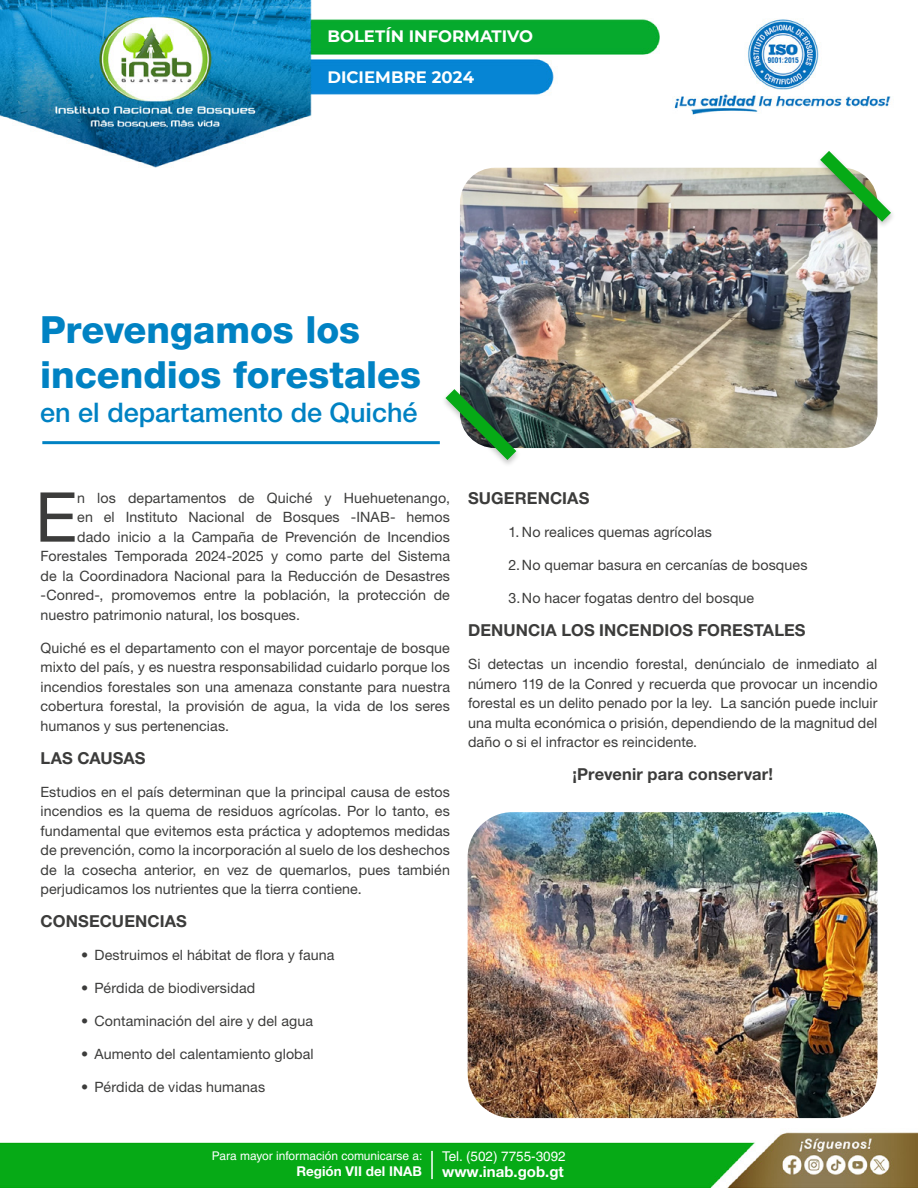
<style>
.page{position:relative;width:918px;height:1188px;background:#fff}
.page>*{position:absolute;margin:0;border:0;box-sizing:border-box;transform-origin:0 0}
.t1{font:68.85px "Helvetica Neue LT Pro";color:#3c3c3b}
.t2{font:800 37.5px/45px "Helvetica Neue LT Pro";letter-spacing:-.005em;color:#0082c3}
.t3{font:500 27px "Helvetica Neue LT Pro";color:#0082c3}
.t4{font:700 16.5px "Helvetica Neue LT Pro";letter-spacing:.005em;color:#3c3c3b}
.t5{font:700 16.5px "Montserrat";color:#fff}
.t6{font:700 15px "Helvetica Neue LT Pro";color:#fff}
.t7{font:14.25px/19.5px "Helvetica Neue LT Pro";letter-spacing:.005em;color:#3c3c3b;text-align:justify}
.t8{font:13.5px "Helvetica LT Std";color:#fff}
.t9{font:700 13.5px "Helvetica Neue LT Pro";color:#fff}
.t10{font:12px "Helvetica LT Std";color:#fff}
</style>
<div class="page">
<img style="left:0;top:0;width:918px;height:1188px">
<hr style="left:431px;top:1151px;width:2px;height:28px;background:#fff">
<img style="left:460px;top:168px;width:418px;height:280px">
<div style="left:815px;top:149px;width:81px;height:81px;background:#000;opacity:.25"></div>
<img style="left:820px;top:151px;width:71px;height:71px">
<div style="left:440px;top:387px;width:81px;height:81px;background:#000;opacity:.25"></div>
<svg style="left:446px;top:389px;width:70px;height:71px"></svg>
<img style="left:468px;top:812px;width:410px;height:306px">
<hr style="left:42px;top:441px;width:398px;height:3px;background:#0082c3">
<p class="t5" style="left:327px;top:24px;width:207px">BOLETÍN INFORMATIVO</p>
<p class="t5" style="left:327px;top:66px;width:148px">DICIEMBRE 2024</p>
<h2 class="t2" style="left:40px;top:307px;width:382px">Prevengamos los incendios forestales</h2>
<h3 class="t3" style="left:40px;top:397px;width:379px">en el departamento de Quiché</h3>
<h1 class="t1" style="left:35px;top:476px;width:44px">E</h1>
<p class="t7" style="left:77px;top:488px;width:374px">n los departamentos de Quiché y Huehuetenango,</p>
<p class="t7" style="left:77px;top:507px;width:374px">en el Instituto Nacional de Bosques -INAB- hemos</p>
<p class="t7" style="left:77px;top:527px;width:374px">dado inicio a la Campaña de Prevención de Incendios</p>
<p class="t7" style="left:40px;top:546px;width:411px">Forestales Temporada 2024-2025 y como parte del Sistema</p>
<p class="t7" style="left:40px;top:566px;width:411px">de la Coordinadora Nacional para la Reducción de Desastres</p>
<p class="t7" style="left:40px;top:585px;width:411px">-Conred-, promovemos entre la población, la protección de</p>
<p class="t7" style="left:40px;top:605px;width:261px">nuestro patrimonio natural, los bosques.</p>
<p class="t7" style="left:40px;top:638px;width:411px">Quiché es el departamento con el mayor porcentaje de bosque mixto del país, y es nuestra responsabilidad cuidarlo porque los incendios forestales son una amenaza constante para nuestra cobertura forestal, la provisión de agua, la vida de los seres humanos y sus pertenencias.</p>
<p class="t4" style="left:40px;top:748px;width:107px">LAS CAUSAS</p>
<p class="t7" style="left:40px;top:782px;width:411px">Estudios en el país determinan que la principal causa de estos incendios es la quema de residuos agrícolas. Por lo tanto, es fundamental que evitemos esta práctica y adoptemos medidas de prevención, como la incorporación al suelo de los deshechos de la cosecha anterior, en vez de quemarlos, pues también perjudicamos los nutrientes que la tierra contiene.</p>
<p class="t4" style="left:40px;top:911px;width:148px">CONSECUENCIAS</p>
<p class="t7" style="left:81px;top:945px;width:255px">• Destruimos el hábitat de flora y fauna</p>
<p class="t7" style="left:81px;top:978px;width:176px">• Pérdida de biodiversidad</p>
<p class="t7" style="left:81px;top:1011px;width:234px">• Contaminación del aire y del agua</p>
<p class="t7" style="left:81px;top:1044px;width:234px">• Aumento del calentamiento global</p>
<p class="t7" style="left:81px;top:1077px;width:186px">• Pérdida de vidas humanas</p>
<p class="t4" style="left:468px;top:488px;width:123px">SUGERENCIAS</p>
<p class="t7" style="left:508px;top:522px;width:205px">1. No realices quemas agrícolas</p>
<p class="t7" style="left:508px;top:555px;width:301px">2.No quemar basura en cercanías de bosques</p>
<p class="t7" style="left:508px;top:588px;width:247px">3.No hacer fogatas dentro del bosque</p>
<p class="t4" style="left:468px;top:620px;width:339px">DENUNCIA LOS INCENDIOS FORESTALES</p>
<p class="t7" style="left:468px;top:654px;width:411px">Si detectas un incendio forestal, denúncialo de inmediato al número 119 de la Conred y recuerda que provocar un incendio forestal es un delito penado por la ley. La sanción puede incluir una multa económica o prisión, dependiendo de la magnitud del daño o si el infractor es reincidente.</p>
<p class="t4" style="left:572px;top:764px;width:202px">¡Prevenir para conservar!</p>
<p class="t10" style="left:212px;top:1149px;width:212px">Para mayor información comunicarse a:</p>
<p class="t9" style="left:296px;top:1163px;width:127px">Región VII del INAB</p>
<p class="t8" style="left:442px;top:1148px;width:125px">Tel. (502) 7755-3092</p>
<p class="t6" style="left:442px;top:1163px;width:123px">www.inab.gob.gt</p>
</div>
